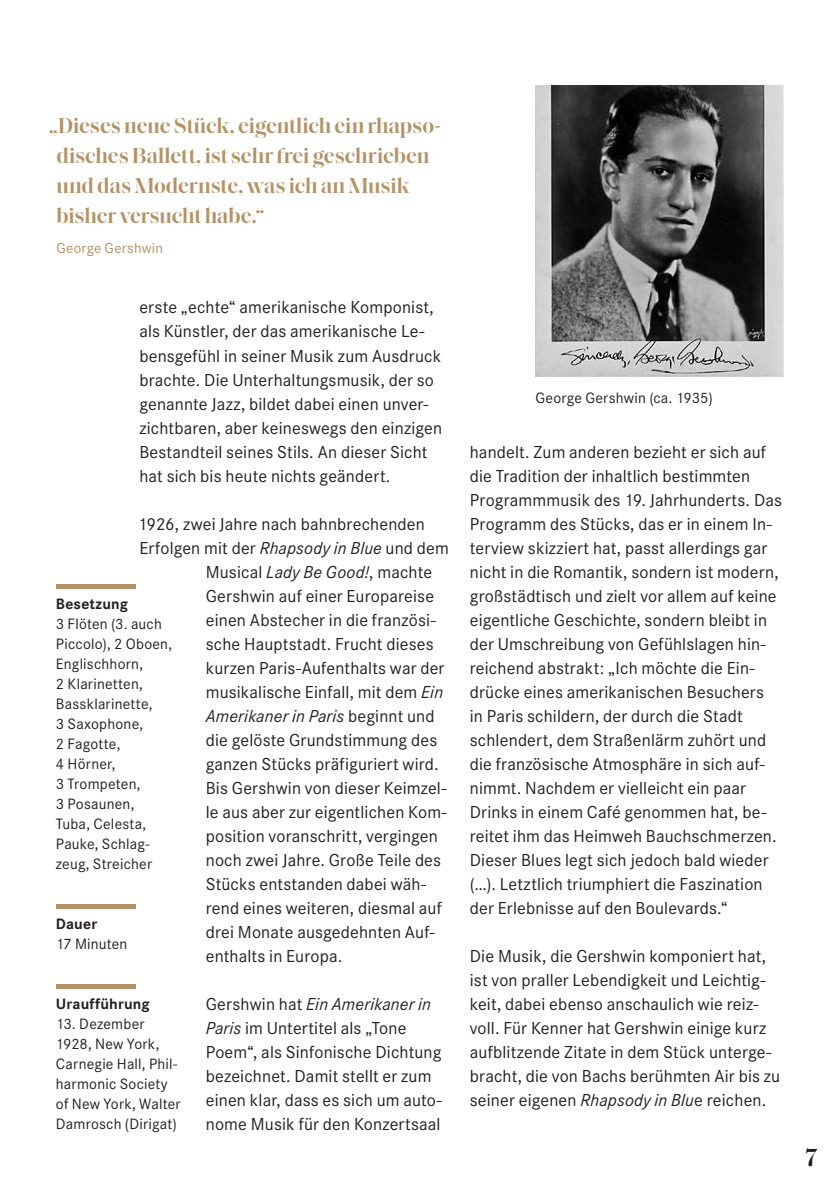
<style>
.page{position:relative;width:840px;height:1191px;background:#fff}
.page>*{position:absolute;margin:0;border:0;box-sizing:border-box;transform-origin:0 0}
.t1{font:600 25px "Saol Display";color:#231f20}
.Zitat_gold_11pt{font:600 22px/30px "Saol Display";letter-spacing:-.01em;color:#b39265}
.Fließtext_9pt{font:18px/24px "Corporate S Pro";letter-spacing:.01em;color:#231f20}
.Fließtext_9pt-2{font:italic 18px "Corporate S Pro";letter-spacing:.01em;color:#231f20}
.Besetzungspalte_Text_7_8pt{font:15.6px/20px "Corporate S";letter-spacing:.015em;color:#231f20}
.BU_Konsultationsgröße_7_8pt{font:15.6px "Corporate S";letter-spacing:.01em;color:#231f20}
.Besetzungspalte_Text_7_8pt-2{font:700 15.6px "Corporate S";letter-spacing:.01em;color:#231f20}
.Zitat_gold_11pt-2{font:15px "Corporate S";letter-spacing:.02em;color:#b39265}
.s1{font-style:italic}
.s2{font-style:normal}
</style>
<div class="page">
<hr style="left:56px;top:584px;width:79px;height:4px;background:#b39265">
<hr style="left:56px;top:904px;width:79px;height:4px;background:#b39265">
<hr style="left:56px;top:984px;width:79px;height:4px;background:#b39265">
<img style="left:535px;top:85px;width:247px;height:292px">
<p class="Zitat_gold_11pt" style="left:56px;top:109px;width:386px;text-indent:-8px">„Dieses neue Stück, eigentlich ein rhapso&shy;disches Ballett, ist sehr frei geschrieben und das Modernste, was ich an Musik bisher versucht habe.“</p>
<p class="Zitat_gold_11pt-2" style="left:56px;top:239px;width:108px">George Gershwin</p>
<p class="Fließtext_9pt" style="left:139px;top:294px;width:304px">erste „echte“ amerikanische Komponist, als Künstler, der das amerikanische Le&shy;bensgefühl in seiner Musik zum Ausdruck brachte. Die Unterhaltungsmusik, der so genannte Jazz, bildet dabei einen unver&shy;zichtbaren, aber keineswegs den einzigen Bestandteil seines Stils. An dieser Sicht hat sich bis heute nichts geändert.</p>
<p class="Fließtext_9pt" style="left:138px;top:510px;width:288px">1926, zwei Jahre nach bahnbrechenden</p>
<p class="Fließtext_9pt" style="left:139px;top:534px;width:311px">Erfolgen mit der <span class="s1">Rhapsody in Blue</span> und dem</p>
<p class="Fließtext_9pt" style="left:206px;top:558px;width:228px">Musical <span class="s1">Lady Be Good!</span>, machte</p>
<p class="Fließtext_9pt" style="left:206px;top:582px;width:230px">Gershwin auf einer Europareise</p>
<p class="Fließtext_9pt" style="left:206px;top:606px;width:231px">einen Abstecher in die französi-</p>
<p class="Fließtext_9pt" style="left:206px;top:630px;width:229px">sche Hauptstadt. Frucht dieses</p>
<p class="Fließtext_9pt" style="left:206px;top:654px;width:240px">kurzen Paris-Aufenthalts war der</p>
<p class="Fließtext_9pt" style="left:206px;top:678px;width:239px">musikalische Einfall, mit dem <span class="s1">Ein</span></p>
<p class="Fließtext_9pt-2" style="left:206px;top:702px;width:230px">Amerikaner in Paris <span class="s2">beginnt und</span></p>
<p class="Fließtext_9pt" style="left:206px;top:726px;width:233px">die gelöste Grundstimmung des</p>
<p class="Fließtext_9pt" style="left:206px;top:750px;width:234px">ganzen Stücks präfiguriert wird.</p>
<p class="Fließtext_9pt" style="left:206px;top:774px;width:242px">Bis Gershwin von dieser Keimzel-</p>
<p class="Fließtext_9pt" style="left:206px;top:798px;width:242px">le aus aber zur eigentlichen Kom-</p>
<p class="Fließtext_9pt" style="left:206px;top:822px;width:233px">position voranschritt, vergingen</p>
<p class="Fließtext_9pt" style="left:206px;top:846px;width:237px">noch zwei Jahre. Große Teile des</p>
<p class="Fließtext_9pt" style="left:206px;top:870px;width:222px">Stücks entstanden dabei wäh-</p>
<p class="Fließtext_9pt" style="left:206px;top:894px;width:237px">rend eines weiteren, diesmal auf</p>
<p class="Fließtext_9pt" style="left:206px;top:918px;width:230px">drei Monate ausgedehnten Auf-</p>
<p class="Fließtext_9pt" style="left:206px;top:942px;width:138px">enthalts in Europa.</p>
<p class="Fließtext_9pt" style="left:206px;top:990px;width:237px">Gershwin hat <span class="s1">Ein Amerikaner in<br>Paris</span> im Untertitel als „Tone<br>Poem“, als Sinfonische Dichtung bezeichnet. Damit stellt er zum einen klar, dass es sich um auto&shy;nome Musik für den Konzertsaal</p>
<p class="Besetzungspalte_Text_7_8pt-2" style="left:56px;top:594px;width:74px">Besetzung</p>
<p class="Besetzungspalte_Text_7_8pt" style="left:56px;top:613px;width:118px">3 Flöten (3. auch<br>Piccolo), 2 Oboen,<br>Englischhorn,<br>2 Klarinetten,<br>Bassklarinette,<br>3 Saxophone,<br>2 Fagotte,<br>4 Hörner,<br>3 Trompeten,<br>3 Posaunen,<br>Tuba, Celesta,<br>Pauke, Schlag&shy;zeug, Streicher</p>
<p class="Besetzungspalte_Text_7_8pt-2" style="left:56px;top:914px;width:43px">Dauer</p>
<p class="BU_Konsultationsgröße_7_8pt" style="left:56px;top:933px;width:73px">17 Minuten</p>
<p class="Besetzungspalte_Text_7_8pt-2" style="left:56px;top:994px;width:95px">Uraufführung</p>
<p class="Besetzungspalte_Text_7_8pt" style="left:55px;top:1013px;width:126px">13. Dezember<br>1928, New York,<br>Carnegie Hall, Phil&shy;harmonic Society of New York, Walter<br>Damrosch (Dirigat)</p>
<p class="BU_Konsultationsgröße_7_8pt" style="left:535px;top:387px;width:179px">George Gershwin (ca. 1935)</p>
<p class="Fließtext_9pt" style="left:469px;top:438px;width:313px">handelt. Zum anderen bezieht er sich auf die Tradition der inhaltlich bestimmten Programmmusik des 19. Jahrhunderts. Das Programm des Stücks, das er in einem In&shy;terview skizziert hat, passt allerdings gar nicht in die Romantik, sondern ist modern, großstädtisch und zielt vor allem auf keine eigentliche Geschichte, sondern bleibt in der Umschreibung von Gefühlslagen hin&shy;reichend abstrakt: „Ich möchte die Ein&shy;drücke eines amerikanischen Besuchers<br>in Paris schildern, der durch die Stadt schlendert, dem Straßenlärm zuhört und die französische Atmosphäre in sich auf&shy;nimmt. Nachdem er vielleicht ein paar Drinks in einem Café genommen hat, be&shy;reitet ihm das Heimweh Bauchschmerzen.<br>Dieser Blues legt sich jedoch bald wieder (…). Letztlich triumphiert die Faszination der Erlebnisse auf den Boulevards.“</p>
<p class="Fließtext_9pt" style="left:469px;top:942px;width:312px">Die Musik, die Gershwin komponiert hat, ist von praller Lebendigkeit und Leichtig&shy;keit, dabei ebenso anschaulich wie reiz&shy;voll. Für Kenner hat Gershwin einige kurz aufblitzende Zitate in dem Stück unterge&shy;bracht, die von Bachs berühmten Air bis zu seiner eigenen <span class="s1">Rhapsody in Blu</span>e reichen.</p>
<h1 class="t1" style="left:805px;top:1138px;width:13px">7</h1>
</div>
